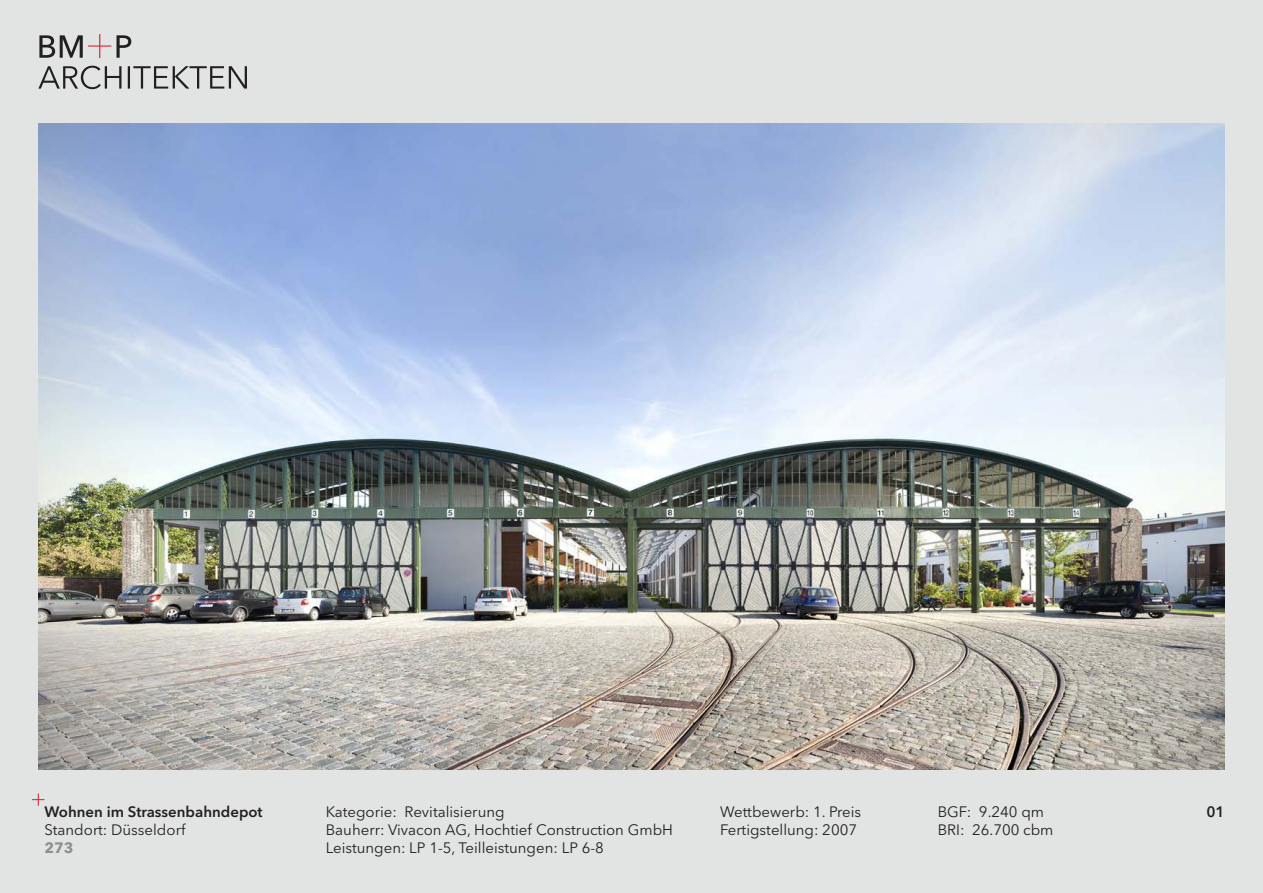
<style>
.page{position:relative;width:1263px;height:893px;background:#e2e4e4}
.page>*{position:absolute;margin:0;border:0;box-sizing:border-box;transform-origin:0 0}
.t1{font:15px/18px "Avenir Next LT Pro";color:#231f20}
.t2{font:600 15px "Avenir Next LT Pro";color:#231f20}
.t3{font:700 15px "Avenir Next LT Pro";color:#8d9091}
</style>
<div class="page">
<img style="left:38px;top:123px;width:1187px;height:647px">
<svg style="left:32px;top:793px;width:12px;height:13px"></svg>
<svg style="left:39px;top:34px;width:72px;height:24px"></svg>
<svg style="left:117px;top:35px;width:14px;height:23px"></svg>
<svg style="left:38px;top:66px;width:83px;height:23px"></svg>
<hr style="left:128px;top:66px;width:2px;height:23px;background:#231f20">
<svg style="left:133px;top:66px;width:114px;height:23px"></svg>
<p class="t2" style="left:44px;top:803px;width:220px">Wohnen im Strassenbahndepot</p>
<p class="t1" style="left:44px;top:821px;width:143px">Standort: Düsseldorf</p>
<p class="t3" style="left:44px;top:839px;width:31px">273</p>
<p class="t1" style="left:326px;top:803px;width:349px">Kategorie: Revitalisierung<br>Bauherr: Vivacon AG, Hochtief Construction GmbH<br>Leistungen: LP 1-5, Teilleistungen: LP 6-8</p>
<p class="t1" style="left:720px;top:803px;width:143px">Wettbewerb: 1. Preis<br>Fertigstellung: 2007</p>
<p class="t1" style="left:938px;top:803px;width:117px">BGF: 9.240 qm<br>BRI: 26.700 cbm</p>
<p class="t2" style="left:1206px;top:803px;width:20px">01</p>
</div>
